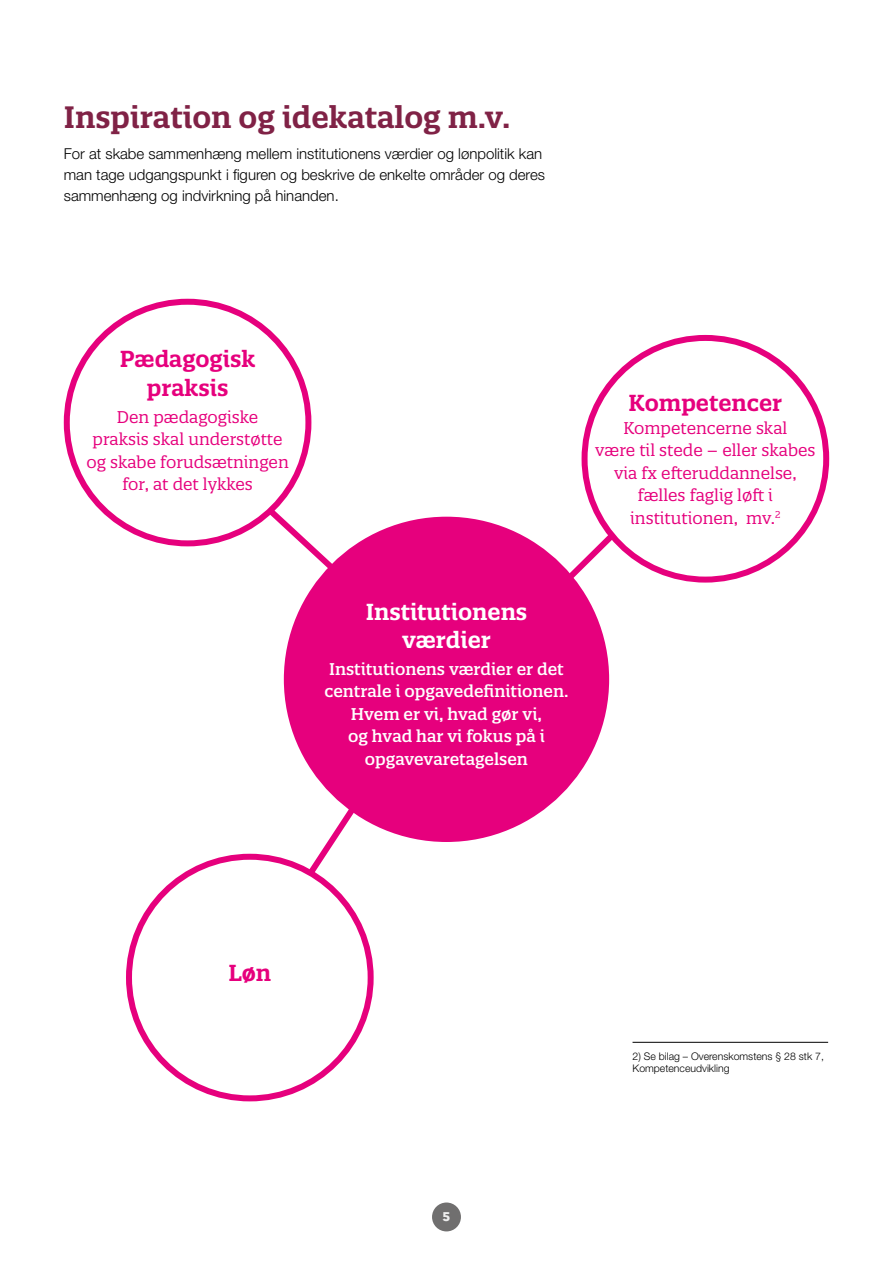
<style>
.page{position:relative;width:893px;height:1263px;background:#fff}
.page>*{position:absolute;margin:0;border:0;box-sizing:border-box;transform-origin:0 0}
.t1{font:600 30px "Quatro Slab";color:#802246}
.t2{font:600 22.5px/28.5px "Quatro Slab";color:#e6007d;text-align:center}
.t3{font:600 22.5px/28.5px "Quatro Slab";color:#fff;text-align:center}
.t4{font:16.5px/22.5px "Quatro Slab";color:#e6007d;text-align:center}
.t5{font:500 16.5px/22.5px "Quatro Slab";color:#fff;text-align:center}
.t6{font:300 15px/21px "Helvetica Neue";color:#000}
.t7{font:800 13.5px "Inter Face";color:#ededed}
.t8{font:300 10.5px/12.6px "Helvetica Neue";color:#000}
</style>
<div class="page">
<div style="left:432px;top:1202px;width:29px;height:29px;background:#706f6f;border-radius:50%"></div>
<div style="left:284px;top:517px;width:325px;height:325px;background:#e6007d;border-radius:50%"></div>
<div style="left:582px;top:335px;width:247px;height:248px;border:6px solid #e6007d;border-radius:50%"></div>
<div style="left:126px;top:854px;width:248px;height:247px;border:6px solid #e6007d;border-radius:50%"></div>
<div style="left:64px;top:299px;width:247px;height:247px;border:6px solid #e6007d;border-radius:50%"></div>
<hr style="left:632px;top:1042px;width:196px;height:1px;background:#000">
<svg style="left:262px;top:502px;width:80px;height:76px"></svg>
<svg style="left:556px;top:527px;width:64px;height:64px"></svg>
<svg style="left:303px;top:789px;width:66px;height:91px"></svg>
<h1 class="t1" style="left:64px;top:98px;width:448px">Inspiration og idekatalog m.v.</h1>
<p class="t6" style="left:64px;top:143px;width:483px">For at skabe sammenhæng mellem institutionens værdier og lønpolitik kan man tage udgangspunkt i figuren og beskrive de enkelte områder og deres sammenhæng og indvirkning på hinanden.</p>
<h2 class="t2" style="left:120px;top:345px;width:137px">Pædagogisk praksis</h2>
<p class="t4" style="left:86px;top:405px;width:204px">Den pædagogiske<br>praksis skal understøtte og skabe forudsætningen for, at det lykkes</p>
<h2 class="t2" style="left:629px;top:389px;width:155px">Kompetencer</h2>
<p class="t4" style="left:595px;top:416px;width:222px">Kompetencerne skal<br>være til stede – eller skabes via fx efteruddannelse, fælles faglig løft i institutionen, mv.<sup>2</sup></p>
<h2 class="t3" style="left:366px;top:597px;width:163px">Institutionens værdier</h2>
<p class="t5" style="left:324px;top:658px;width:246px">Institutionens værdier er det centrale i opgavedefinitionen.<br>Hvem er vi, hvad gør vi,<br>og hvad har vi fokus på i opgavevaretagelsen</p>
<h2 class="t2" style="left:228px;top:959px;width:44px">Løn</h2>
<p class="t7" style="left:443px;top:1208px;width:9px">5</p>
<p class="t8" style="left:632px;top:1049px;width:193px">2) Se bilag – Overenskomstens § 28 stk 7,<br>Kompetenceudvikling</p>
</div>
